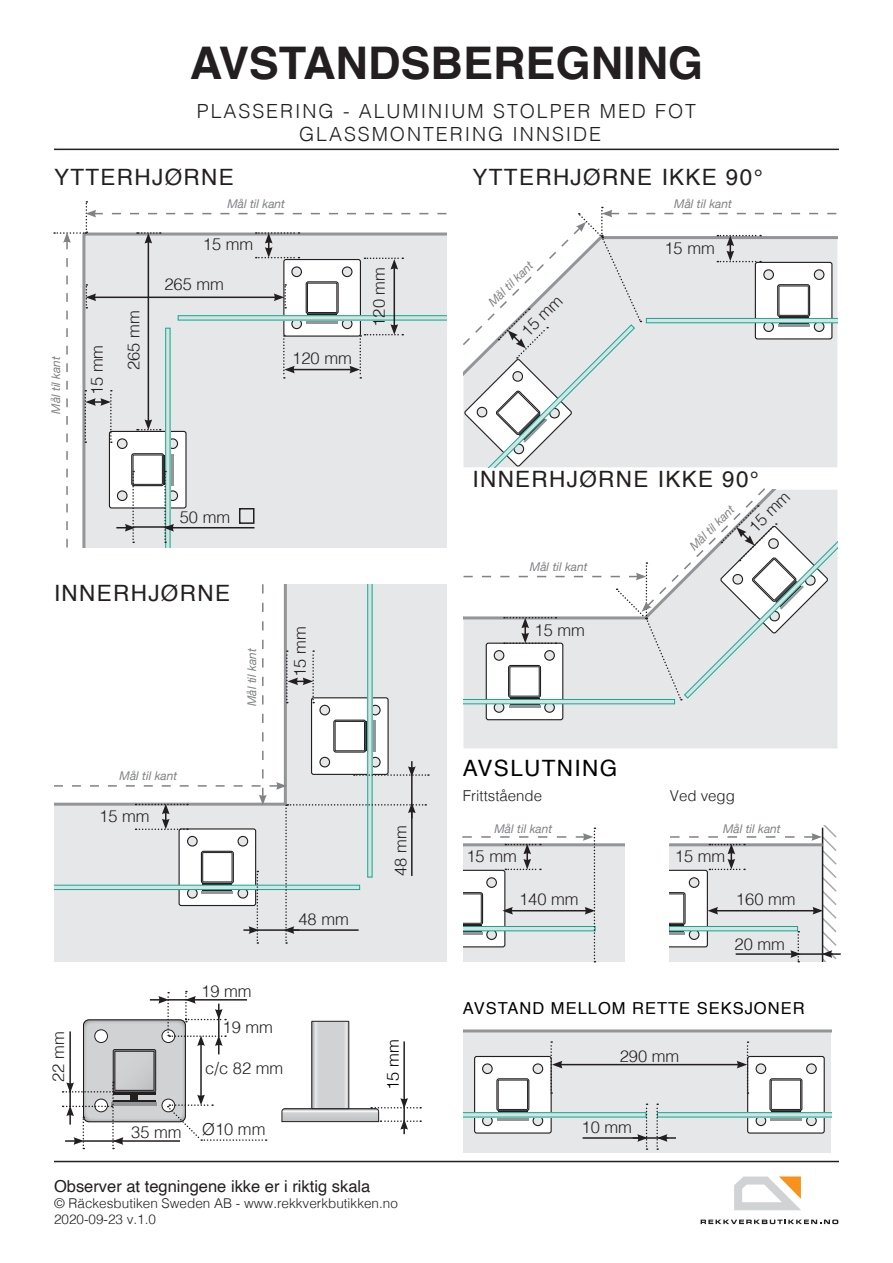
<style>
.page{position:relative;width:893px;height:1263px;background:#fff}
.page>*{position:absolute;margin:0;border:0;box-sizing:border-box;transform-origin:0 0}
.Rubrik_huvud{font:700 45px "Helvetica";color:#231f20}
.Mellanrubrik{font:22.5px "Helvetica";letter-spacing:.06em;color:#231f20}
.Mellanrubrik-2{font:22.5px "Helvetica";letter-spacing:.06em;color:#000}
.Underrubrik{font:300 19.5px "Helvetica";letter-spacing:.1em;color:#231f20}
.Mått{font:300 16.5px "Helvetica";color:#231f20}
.Mått-2{font:16.5px "Helvetica";color:#231f20}
.Mellanrubrik-3{font:16.5px "Helvetica";letter-spacing:.06em;color:#000}
.Mått-3{font:300 16.5px "Helvetica";color:#000}
.Mått-4{font:300 15px "Helvetica";color:#231f20}
.Mått-5{font:300 13.5px "Helvetica";color:#231f20}
.kursiv_liten_text{font:italic 12px "Helvetica Neue";color:#808285}
</style>
<div class="page">
<div style="left:463px;top:705px;width:374px;height:43px;background:#e6e7e9"></div>
<div style="left:486px;top:643px;width:77px;height:77px;background:#fff;border-radius:2px"></div>
<div style="left:486px;top:643px;width:77px;height:77px;border:1px solid #231f20;border-radius:2px"></div>
<div style="left:494px;top:703px;width:10px;height:9px;background:#e6e7e9;border-radius:50%"></div>
<div style="left:494px;top:702px;width:10px;height:11px;border:1px solid #231f20;border-radius:50%"></div>
<div style="left:545px;top:703px;width:9px;height:9px;background:#e6e7e9;border-radius:50%"></div>
<div style="left:544px;top:702px;width:11px;height:11px;border:1px solid #231f20;border-radius:50%"></div>
<hr style="left:509px;top:705px;width:31px;height:2px;background:#939598">
<div style="left:463px;top:845px;width:162px;height:117px;background:#e6e7e9"></div>
<hr style="left:463px;top:843px;width:162px;height:3px;background:#939598">
<div style="left:54px;top:804px;width:392px;height:158px;background:#e6e7e9"></div>
<div style="left:285px;top:584px;width:161px;height:288px;background:#e6e7e9"></div>
<div style="left:463px;top:1031px;width:368px;height:121px;background:#e6e7e9"></div>
<div style="left:475px;top:1056px;width:76px;height:77px;background:#fff;border-radius:2px"></div>
<div style="left:474px;top:1056px;width:78px;height:77px;border:1px solid #231f20;border-radius:2px"></div>
<div style="left:496px;top:1078px;width:33px;height:33px;border:1px solid #231f20;border-radius:2px"></div>
<div style="left:498px;top:1080px;width:30px;height:29px;border:1px solid #231f20"></div>
<div style="left:483px;top:1064px;width:9px;height:9px;background:#e6e7e9;border-radius:50%"></div>
<div style="left:482px;top:1063px;width:11px;height:11px;border:1px solid #231f20;border-radius:50%"></div>
<div style="left:533px;top:1064px;width:10px;height:9px;background:#e6e7e9;border-radius:50%"></div>
<div style="left:533px;top:1063px;width:10px;height:11px;border:1px solid #231f20;border-radius:50%"></div>
<div style="left:748px;top:1056px;width:76px;height:77px;background:#fff;border-radius:2px"></div>
<div style="left:747px;top:1056px;width:78px;height:77px;border:1px solid #231f20;border-radius:2px"></div>
<div style="left:769px;top:1078px;width:33px;height:33px;border:1px solid #231f20;border-radius:2px"></div>
<div style="left:771px;top:1080px;width:30px;height:29px;border:1px solid #231f20"></div>
<div style="left:807px;top:1064px;width:9px;height:9px;background:#e6e7e9;border-radius:50%"></div>
<div style="left:806px;top:1063px;width:11px;height:11px;border:1px solid #231f20;border-radius:50%"></div>
<div style="left:756px;top:1064px;width:10px;height:9px;background:#e6e7e9;border-radius:50%"></div>
<div style="left:756px;top:1063px;width:10px;height:11px;border:1px solid #231f20;border-radius:50%"></div>
<hr style="left:463px;top:1029px;width:368px;height:3px;background:#939598">
<svg style="left:734px;top:1176px;width:67px;height:34px"></svg>
<svg style="left:701px;top:1219px;width:137px;height:5px"></svg>
<hr style="left:54px;top:1161px;width:785px;height:1px;background:#231f20">
<hr style="left:54px;top:149px;width:785px;height:1px;background:#231f20">
<svg style="left:463px;top:207px;width:374px;height:260px"></svg>
<svg style="left:463px;top:488px;width:374px;height:217px"></svg>
<svg style="left:281px;top:1021px;width:140px;height:113px"></svg>
<svg style="left:63px;top:991px;width:204px;height:158px"></svg>
<svg style="left:54px;top:201px;width:392px;height:346px"></svg>
<div style="left:240px;top:509px;width:14px;height:14px;background:#e6e7e9"></div>
<div style="left:239px;top:508px;width:15px;height:16px;border:2px solid #231f20"></div>
<svg style="left:54px;top:584px;width:375px;height:360px"></svg>
<svg style="left:462px;top:827px;width:133px;height:135px"></svg>
<svg style="left:669px;top:825px;width:172px;height:137px"></svg>
<hr style="left:560px;top:1064px;width:179px;height:1px;background:#231f20">
<svg style="left:550px;top:1041px;width:12px;height:53px"></svg>
<svg style="left:737px;top:1041px;width:11px;height:53px"></svg>
<svg style="left:463px;top:1103px;width:185px;height:47px"></svg>
<hr style="left:633px;top:1137px;width:35px;height:2px;background:#231f20">
<svg style="left:656px;top:1103px;width:175px;height:47px"></svg>
<p class="Rubrik_huvud" style="left:190px;top:27px;width:515px">AVSTANDSBEREGNING</p>
<p class="Underrubrik" style="left:197px;top:94px;width:501px">PLASSERING - ALUMINIUM STOLPER MED FOT</p>
<p class="Underrubrik" style="left:299px;top:118px;width:304px">GLASSMONTERING INNSIDE</p>
<p class="Mellanrubrik" style="left:54px;top:160px;width:181px">YTTERHJØRNE</p>
<p class="Mellanrubrik" style="left:472px;top:160px;width:292px">YTTERHJØRNE IKKE 90°</p>
<p class="kursiv_liten_text" style="left:227px;top:195px;width:59px">Mål til kant</p>
<p class="kursiv_liten_text" style="left:674px;top:195px;width:59px">Mål til kant</p>
<p class="kursiv_liten_text" style="left:47px;top:414px;width:59px;rotate:-90deg">Mål til kant</p>
<p class="Mått" style="left:203px;top:230px;width:52px">15 mm</p>
<p class="Mått" style="left:664px;top:234px;width:52px">15 mm</p>
<p class="Mått" style="left:164px;top:270px;width:61px">265 mm</p>
<p class="Mått" style="left:119px;top:370px;width:61px;rotate:-90deg">265 mm</p>
<p class="Mått" style="left:83px;top:395px;width:52px;rotate:-90deg">15 mm</p>
<p class="Mått" style="left:292px;top:344px;width:61px">120 mm</p>
<p class="Mått" style="left:365px;top:327px;width:61px;rotate:-90deg">120 mm</p>
<p class="Mått" style="left:180px;top:503px;width:52px">50 mm</p>
<p class="kursiv_liten_text" style="left:484px;top:298px;width:59px;rotate:-45deg">Mål til kant</p>
<p class="Mått" style="left:514px;top:323px;width:52px;rotate:-45deg">15 mm</p>
<p class="Mellanrubrik" style="left:472px;top:462px;width:288px">INNERHJØRNE IKKE 90°</p>
<p class="kursiv_liten_text" style="left:530px;top:558px;width:59px">Mål til kant</p>
<p class="kursiv_liten_text" style="left:686px;top:542px;width:59px;rotate:-45deg">Mål til kant</p>
<p class="Mått" style="left:742px;top:519px;width:52px;rotate:-45deg">15 mm</p>
<p class="Mellanrubrik" style="left:54px;top:575px;width:178px">INNERHJØRNE</p>
<p class="kursiv_liten_text" style="left:243px;top:706px;width:59px;rotate:-90deg">Mål til kant</p>
<p class="kursiv_liten_text" style="left:120px;top:767px;width:59px">Mål til kant</p>
<p class="Mått" style="left:99px;top:802px;width:52px">15 mm</p>
<p class="Mått" style="left:286px;top:677px;width:52px;rotate:-90deg">15 mm</p>
<p class="Mått" style="left:44px;top:1082px;width:52px;rotate:-90deg">22 mm</p>
<p class="Mått" style="left:298px;top:905px;width:52px">48 mm</p>
<p class="Mått" style="left:131px;top:1118px;width:52px">35 mm</p>
<p class="Mått" style="left:201px;top:977px;width:52px">19 mm</p>
<p class="Mått" style="left:223px;top:1013px;width:52px">19 mm</p>
<p class="Mått" style="left:205px;top:1054px;width:79px">c/c 82 mm</p>
<p class="Mått" style="left:202px;top:1115px;width:65px">Ø10 mm</p>
<p class="Mått" style="left:387px;top:876px;width:52px;rotate:-90deg">48 mm</p>
<p class="Mått-3" style="left:379px;top:1090px;width:52px;rotate:-90deg">15 mm</p>
<p class="Mått-2" style="left:54px;top:1173px;width:318px">Observer at tegningene ikke er i riktig skala</p>
<p class="Mått-5" style="left:54px;top:1192px;width:345px">© Räckesbutiken Sweden AB - www.rekkverkbutikken.no</p>
<p class="Mått-5" style="left:54px;top:1208px;width:104px">2020-09-23 v.1.0</p>
<p class="Mått" style="left:534px;top:616px;width:52px">15 mm</p>
<p class="Mellanrubrik-2" style="left:463px;top:750px;width:156px">AVSLUTNING</p>
<p class="Mått-4" style="left:463px;top:782px;width:81px">Frittstående</p>
<p class="Mått-4" style="left:670px;top:782px;width:67px">Ved vegg</p>
<p class="kursiv_liten_text" style="left:495px;top:820px;width:59px">Mål til kant</p>
<p class="kursiv_liten_text" style="left:723px;top:820px;width:59px">Mål til kant</p>
<p class="Mått" style="left:466px;top:842px;width:52px">15 mm</p>
<p class="Mått" style="left:675px;top:842px;width:52px">15 mm</p>
<p class="Mått" style="left:519px;top:885px;width:61px">140 mm</p>
<p class="Mått" style="left:736px;top:885px;width:61px">160 mm</p>
<p class="Mått" style="left:735px;top:930px;width:52px">20 mm</p>
<p class="Mellanrubrik-3" style="left:463px;top:995px;width:343px">AVSTAND MELLOM RETTE SEKSJONER</p>
<p class="Mått" style="left:620px;top:1042px;width:61px">290 mm</p>
<p class="Mått" style="left:581px;top:1113px;width:52px">10 mm</p>
</div>
